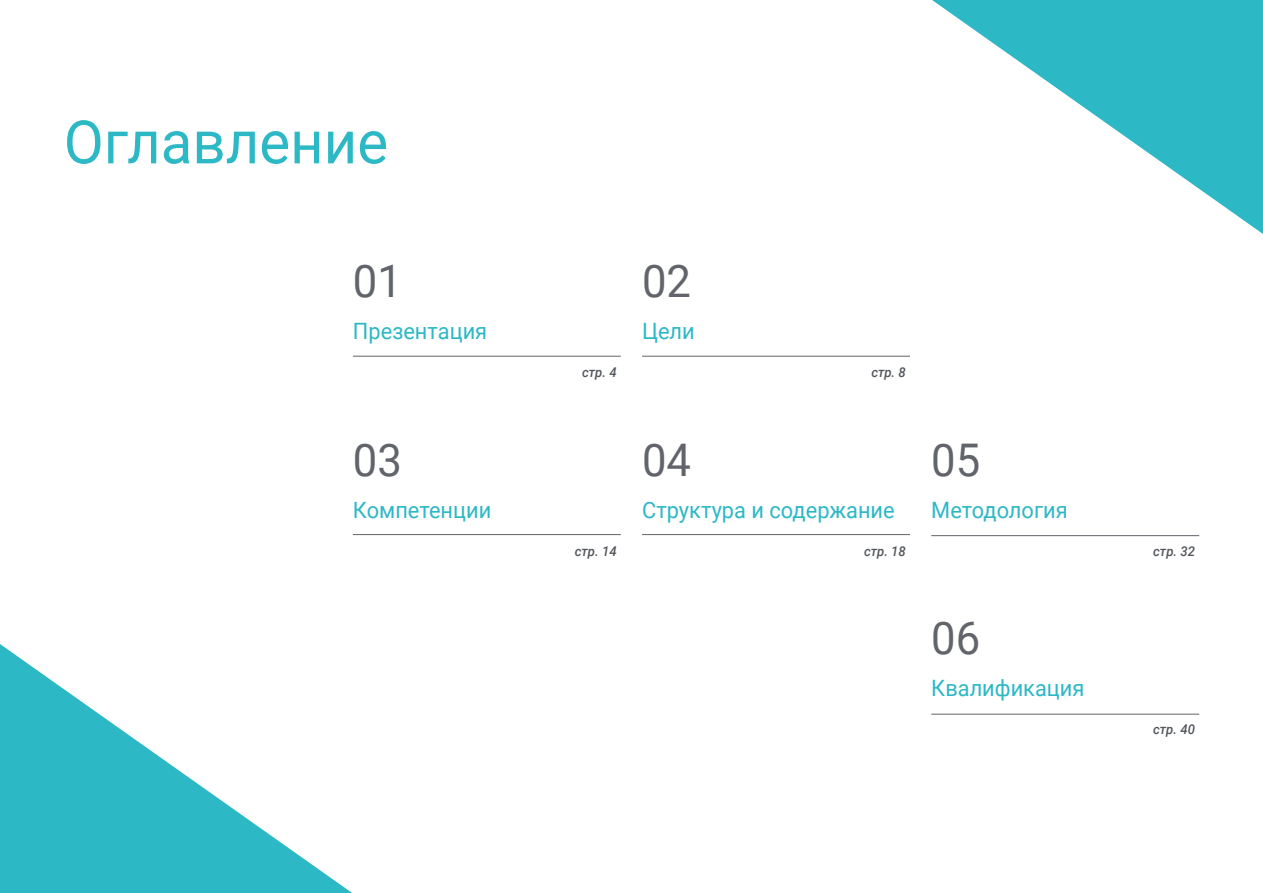
<style>
.page{position:relative;width:1263px;height:893px;background:#fff}
.page>*{position:absolute;margin:0;border:0;box-sizing:border-box;transform-origin:0 0}
.t1{font:60px "Roboto";color:#2db8c5}
.t2{font:45px "Roboto";color:#61646a}
.t3{font:22.5px "Roboto";color:#2db8c5}
.t4{font:italic 500 13.5px "Roboto";color:#52555b}
</style>
<div class="page">
<svg style="left:0;top:644px;width:352px;height:249px"></svg>
<svg style="left:932px;top:0;width:331px;height:234px"></svg>
<hr style="left:353px;top:356px;width:268px;height:1px;background:#61646a">
<hr style="left:931px;top:535px;width:268px;height:1px;background:#61646a">
<hr style="left:642px;top:356px;width:268px;height:1px;background:#61646a">
<hr style="left:353px;top:534px;width:268px;height:1px;background:#61646a">
<hr style="left:931px;top:714px;width:268px;height:1px;background:#61646a">
<hr style="left:642px;top:534px;width:268px;height:1px;background:#61646a">
<h1 class="t1" style="left:64px;top:100px;width:326px">Оглавление</h1>
<h2 class="t2" style="left:353px;top:250px;width:51px">01</h2>
<h2 class="t2" style="left:642px;top:250px;width:51px">02</h2>
<p class="t3" style="left:353px;top:316px;width:136px">Презентация</p>
<p class="t3" style="left:642px;top:316px;width:54px">Цели</p>
<p class="t4" style="left:582px;top:363px;width:36px">стр. 4</p>
<p class="t4" style="left:871px;top:363px;width:36px">стр. 8</p>
<h2 class="t2" style="left:353px;top:428px;width:51px">03</h2>
<h2 class="t2" style="left:642px;top:428px;width:51px">04</h2>
<p class="t3" style="left:353px;top:494px;width:140px">Компетенции</p>
<p class="t3" style="left:642px;top:494px;width:254px">Структура и содержание</p>
<p class="t4" style="left:575px;top:541px;width:43px">стр. 14</p>
<p class="t4" style="left:864px;top:541px;width:43px">стр. 18</p>
<h2 class="t2" style="left:931px;top:428px;width:51px">05</h2>
<p class="t3" style="left:931px;top:494px;width:138px">Методология</p>
<h2 class="t2" style="left:931px;top:607px;width:51px">06</h2>
<p class="t3" style="left:931px;top:673px;width:155px">Квалификация</p>
<p class="t4" style="left:1153px;top:541px;width:43px">стр. 32</p>
<p class="t4" style="left:1153px;top:720px;width:43px">стр. 40</p>
</div>
